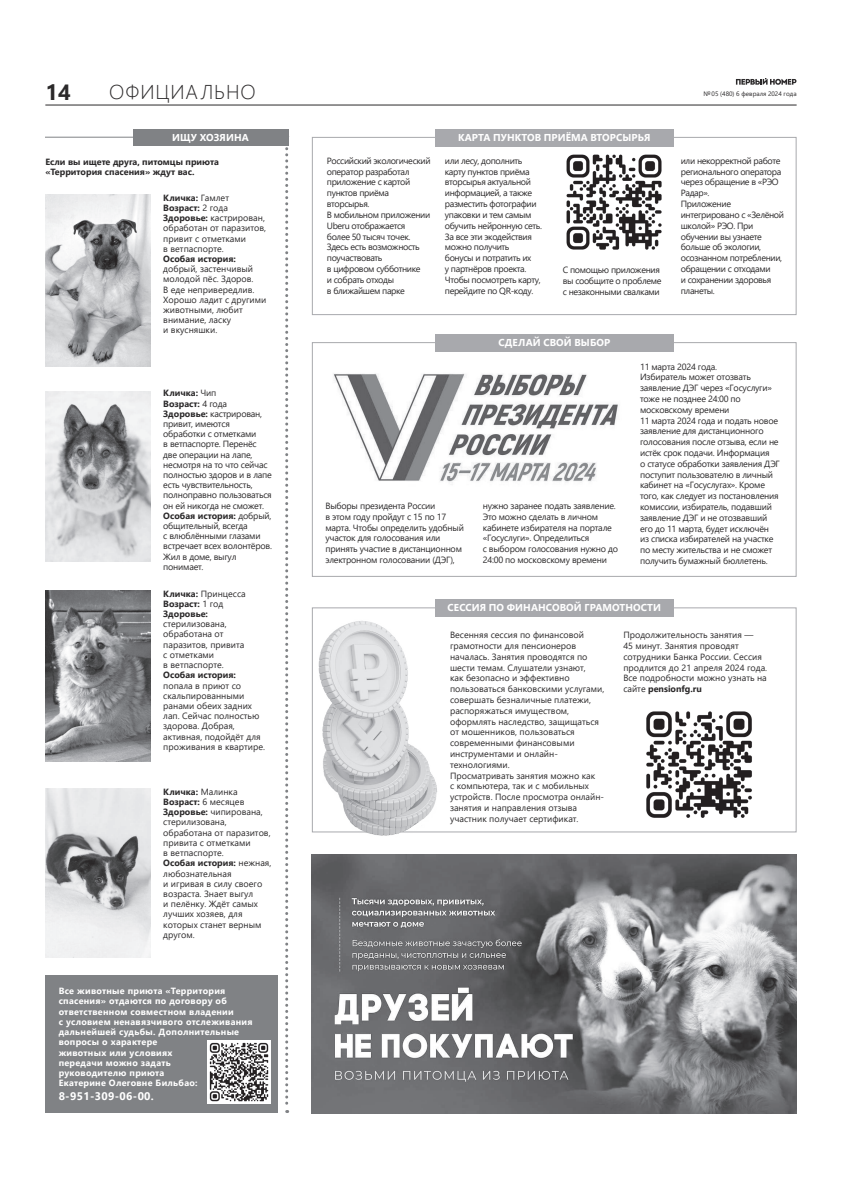
<style>
.page{position:relative;width:842px;height:1191px;background:#fff}
.page>*{position:absolute;margin:0;border:0;box-sizing:border-box;transform-origin:0 0}
.t1{font:700 22px "Segoe UI";color:#2b292a}
.t2{font:300 20px "Segoe UI";letter-spacing:.045em;color:#2b292a}
.t3{font:700 11px "Segoe UI";letter-spacing:.03em;color:#fff}
.t4{font:700 10px "Segoe UI";letter-spacing:.01em;color:#fff}
.t5{font:9px/10.8px "Segoe UI";letter-spacing:-.025em;color:#2b292a}
.t6{font:9px/10.2px "Segoe UI";color:#2b292a}
.t7{font:700 9px/10.2px "Segoe UI";letter-spacing:.03em;color:#fff}
.t8{font:700 9px/10.2px "Segoe UI";color:#2b292a}
.t9{font:6.4px "Segoe UI";color:#2b292a}
.s1{font-weight:700}
.s2{font-weight:400}
</style>
<div class="page">
<hr style="left:45px;top:104px;width:752px;height:1px;background:#2b292a">
<svg style="left:736px;top:78px;width:60px;height:7px"></svg>
<div style="left:312px;top:137px;width:485px;height:178px;border:1px solid #a8a9ad"></div>
<div style="left:312px;top:342px;width:485px;height:235px;border:1px solid #a8a9ad"></div>
<img style="left:45px;top:194px;width:106px;height:172px">
<img style="left:45px;top:590px;width:106px;height:172px">
<img style="left:45px;top:788px;width:106px;height:170px">
<div style="left:45px;top:975px;width:233px;height:138px;background:#808285"></div>
<img style="left:45px;top:391px;width:106px;height:170px">
<img style="left:207px;top:1040px;width:64px;height:64px">
<hr style="left:45px;top:137px;width:112px;height:1px;background:#808285">
<div style="left:133px;top:129px;width:155px;height:16px;background:#808285"></div>
<svg style="left:285px;top:145px;width:3px;height:968px"></svg>
<div style="left:435px;top:129px;width:238px;height:17px;background:#a8a9ad"></div>
<div style="left:435px;top:334px;width:238px;height:17px;background:#a8a9ad"></div>
<div style="left:435px;top:599px;width:238px;height:17px;background:#a8a9ad"></div>
<img style="left:312px;top:854px;width:485px;height:259px">
<img style="left:311px;top:615px;width:130px;height:221px">
<img style="left:646px;top:711px;width:106px;height:107px">
<img style="left:566px;top:154px;width:96px;height:96px">
<img style="left:333px;top:373px;width:285px;height:109px">
<h1 class="t1" style="left:45px;top:71px;width:27px">14</h1>
<h2 class="t2" style="left:109px;top:73px;width:148px">ОФИЦИАЛЬНО</h2>
<p class="t9" style="left:704px;top:88px;width:94px">№ 05 (480) 6 февраля 2024 года</p>
<p class="t4" style="left:172px;top:128px;width:78px">ИЩУ ХОЗЯИНА</p>
<p class="t4" style="left:458px;top:128px;width:194px">КАРТА ПУНКТОВ ПРИЁМА ВТОРСЫРЬЯ</p>
<p class="t8" style="left:45px;top:156px;width:175px">Если вы ищете друга, питомцы приюта «Территория спасения» ждут вас.</p>
<p class="t6" style="left:163px;top:192px;width:104px"><span class="s1">Кличка:</span> Гамлет<br><span class="s1">Возраст:</span> 2 года<br><span class="s1">Здоровье:</span> кастрирован, обработан от паразитов, привит с отметками<br>в ветпаспорте.</p>
<p class="t8" style="left:163px;top:253px;width:74px">Особая история:</p>
<p class="t6" style="left:163px;top:263px;width:105px">добрый, застенчивый молодой пёс. Здоров.<br>В еде непривередлив.<br>Хорошо ладит с другими животными, любит внимание, ласку<br>и вкусняшки.</p>
<p class="t5" style="left:327px;top:154px;width:105px">Российский экологический оператор разработал приложение с картой пунктов приёма вторсырья.<br>В мобильном приложении<br>Uberu отображается более 50 тысяч точек.<br>Здесь есть возможность поучаствовать<br>в цифровом субботнике<br>и собрать отходы<br>в ближайшем парке</p>
<p class="t5" style="left:445px;top:154px;width:99px">или лесу, дополнить карту пунктов приёма вторсырья актуальной информацией, а также разместить фотографии упаковки и тем самым обучить нейронную сеть.<br>За все эти экодействия можно получить<br>бонусы и потратить их<br>у партнёров проекта.<br>Чтобы посмотреть карту, перейдите по QR-коду.</p>
<p class="t5" style="left:563px;top:264px;width:100px">С помощью приложения вы сообщите о проблеме с незаконными свалками</p>
<p class="t4" style="left:498px;top:333px;width:113px">СДЕЛАЙ СВОЙ ВЫБОР</p>
<p class="t5" style="left:681px;top:154px;width:105px">или некорректной работе регионального оператора через обращение в «РЭО<br>Радар».<br>Приложение интегрировано с «Зелёной школой» РЭО. При обучении вы узнаете больше об экологии, осознанном потреблении, обращении с отходами<br>и сохранении здоровья планеты.</p>
<p class="t5" style="left:163px;top:387px;width:110px;line-height:10.2px"><span class="s1">Кличка:</span> Чип<br><span class="s1">Возраст:</span> 4 года<br><span class="s1">Здоровье:</span> кастрирован, привит, имеются обработки с отметками<br>в ветпаспорте. Перенёс две операции на лапе, несмотря на то что сейчас полностью здоров и в лапе есть чувствительность, полноправно пользоваться он ей никогда не сможет.<br><span class="s1">Особая история:</span> добрый, общительный, всегда<br>с влюблёнными глазами встречает всех волонтёров.<br>Жил в доме, выгул понимает.</p>
<p class="t8" style="left:163px;top:587px;width:84px">Кличка: <span class="s2">Принцесса<br></span>Возраст: <span class="s2">1 год<br></span>Здоровье:</p>
<p class="t6" style="left:163px;top:618px;width:83px">стерилизована, обработана от паразитов, привита с отметками<br>в ветпаспорте.</p>
<p class="t8" style="left:163px;top:669px;width:74px">Особая история:</p>
<p class="t6" style="left:163px;top:679px;width:103px">попала в приют со скальпированными ранами обеих задних лап. Сейчас полностью здорова. Добрая, активная, подойдёт для проживания в квартире.</p>
<p class="t6" style="left:163px;top:785px;width:110px"><span class="s1">Кличка:</span> Малинка<br><span class="s1">Возраст:</span> 6 месяцев<br><span class="s1">Здоровье:</span> чипирована, стерилизована, обработана от паразитов, привита с отметками<br>в ветпаспорте.<br><span class="s1">Особая история:</span> нежная, любознательная<br>и игривая в силу своего возраста. Знает выгул<br>и пелёнку. Ждёт самых лучших хозяев, для которых станет верным другом.</p>
<p class="t7" style="left:59px;top:985px;width:195px">Все животные приюта «Территория спасения» отдаются по договору об ответственном совместном владении<br>с условием ненавязчивого отслеживания дальнейшей судьбы. Дополнительные вопросы о характере<br>животных или условиях<br>передачи можно задать<br>руководителю приюта<br>Екатерине Олеговне Бильбао:</p>
<p class="t3" style="left:59px;top:1085px;width:97px">8-951-309-06-00.</p>
<p class="t5" style="left:325px;top:500px;width:140px">Выборы президента России<br>в этом году пройдут с 15 по 17 марта. Чтобы определить удобный участок для голосования или принять участие в дистанционном электронном голосовании (ДЭГ),</p>
<p class="t5" style="left:483px;top:500px;width:137px">нужно заранее подать заявление.<br>Это можно сделать в личном кабинете избирателя на портале «Госуслуги». Определиться<br>с выбором голосования нужно до<br>24:00 по московскому времени</p>
<p class="t5" style="left:640px;top:360px;width:141px">11 марта 2024 года.<br>Избиратель может отозвать заявление ДЭГ через «Госуслуги» тоже не позднее 24:00 по московскому времени<br>11 марта 2024 года и подать новое заявление для дистанционного голосования после отзыва, если не истёк срок подачи. Информация<br>о статусе обработки заявления ДЭГ поступит пользователю в личный кабинет на «Госуслугах». Кроме того, как следует из постановления комиссии, избиратель, подавший заявление ДЭГ и не отозвавший его до 11 марта, будет исключён из списка избирателей на участке по месту жительства и не сможет получить бумажный бюллетень.</p>
<p class="t4" style="left:448px;top:598px;width:215px">СЕССИЯ ПО ФИНАНСОВОЙ ГРАМОТНОСТИ</p>
<p class="t6" style="left:450px;top:628px;width:156px;line-height:10.8px">Весенняя сессия по финансовой грамотности для пенсионеров началась. Занятия проводятся по шести темам. Слушатели узнают,<br>как безопасно и эффективно пользоваться банковскими услугами, совершать безналичные платежи, распоряжаться имуществом, оформлять наследство, защищаться от мошенников, пользоваться современными финансовыми инструментами и онлайн&shy;технологиями.<br>Просматривать занятия можно как<br>с компьютера, так и с мобильных устройств. После просмотра онлайн&shy;занятия и направления отзыва участник получает сертификат.</p>
<p class="t6" style="left:623px;top:628px;width:145px;line-height:10.8px">Продолжительность занятия —<br>45 минут. Занятия проводят сотрудники Банка России. Сессия продлится до 21 апреля 2024 года.<br>Все подробности можно узнать на сайте <span class="s1">pensionfg.ru</span></p>
</div>
